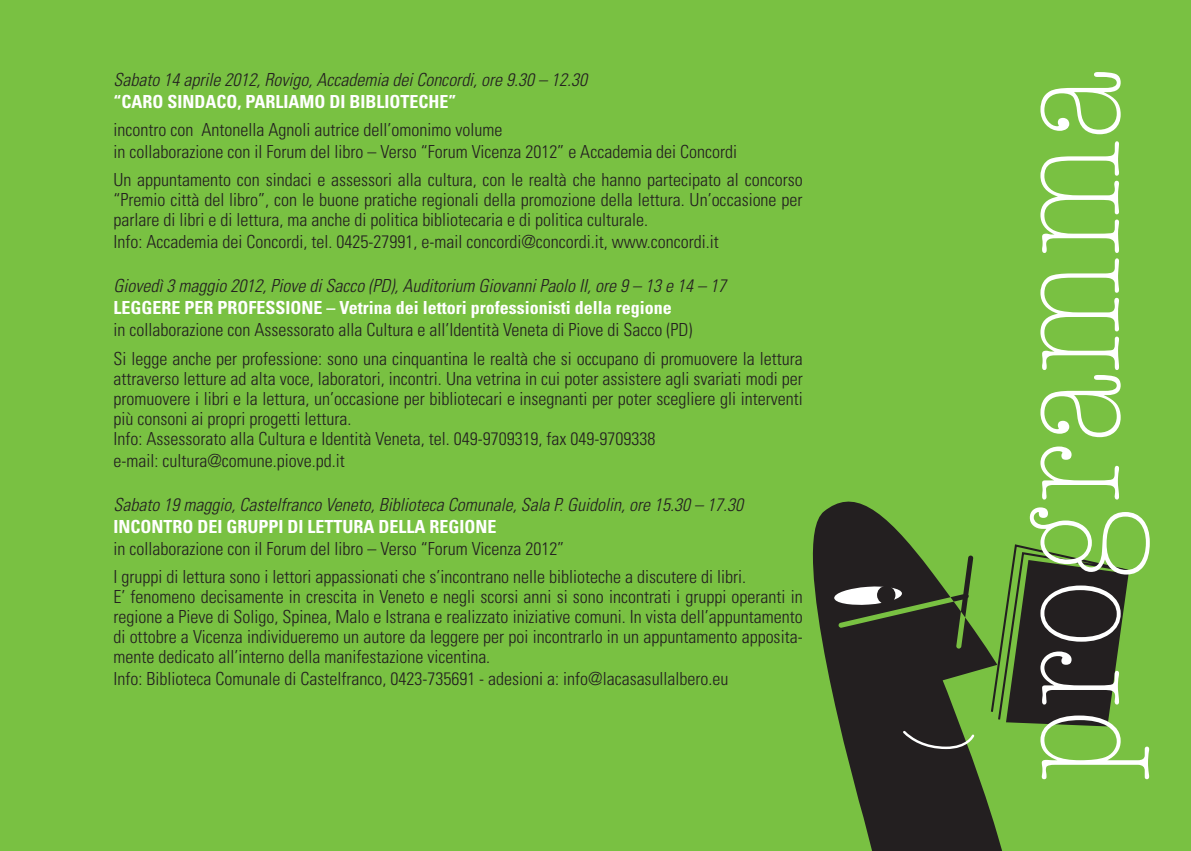
<style>
.page{position:relative;width:1191px;height:851px;background:#fff}
.page>*{position:absolute;margin:0;border:0;box-sizing:border-box;transform-origin:0 0}
.t1{font:300 condensed 18px/20px "Univers";color:#231f20;text-align:justify}
.t2{font:italic 300 condensed 18px "Univers";color:#231f20}
.t3{font:700 condensed 18px "Univers";color:#fff}
</style>
<div class="page">
<div style="left:0;top:0;width:1191px;height:850px;background:#79c142"></div>
<svg style="left:812px;top:501px;width:190px;height:349px;fill:#231f20"></svg>
<svg style="left:950px;top:555px;width:23px;height:62px"></svg>
<svg style="left:834px;top:585px;width:68px;height:20px"></svg>
<div style="left:876px;top:585px;width:19px;height:19px;background:#231f20;border-radius:50%"></div>
<svg style="left:900px;top:728px;width:75px;height:22px"></svg>
<svg style="left:989px;top:543px;width:40px;height:183px"></svg>
<svg style="left:1029px;top:72px;width:120px;height:707px"></svg>
<p class="t2" style="left:113px;top:69px;width:475px">Sabato 14 aprile 2012, Rovigo, Accademia dei Concordi, ore 9.30 – 12.30</p>
<p class="t3" style="left:113px;top:91px;width:345px">“CARO SINDACO, PARLIAMO DI BIBLIOTECHE”</p>
<p class="t1" style="left:113px;top:120px;width:390px">incontro con Antonella Agnoli autrice dell’omonimo volume</p>
<p class="t1" style="left:113px;top:142px;width:625px">in collaborazione con il Forum del libro – Verso “Forum Vicenza 2012” e Accademia dei Concordi</p>
<p class="t1" style="left:113px;top:170px;width:691px">Un appuntamento con sindaci e assessori alla cultura, con le realtà che hanno partecipato al concorso “Premio città del libro”, con le buone pratiche regionali della promozione della lettura. Un’occasione per parlare di libri e di lettura, ma anche di politica bibliotecaria e di politica culturale.</p>
<p class="t1" style="left:113px;top:232px;width:607px">Info: Accademia dei Concordi, tel. 0425-27991, e-mail concordi@concordi.it, www.concordi.it</p>
<p class="t2" style="left:113px;top:275px;width:614px">Giovedì 3 maggio 2012, Piove di Sacco (PD), Auditorium Giovanni Paolo II, ore 9 – 13 e 14 – 17</p>
<p class="t3" style="left:113px;top:297px;width:560px">LEGGERE PER PROFESSIONE – Vetrina dei lettori professionisti della regione</p>
<p class="t1" style="left:113px;top:320px;width:580px">in collaborazione con Assessorato alla Cultura e all’Identità Veneta di Piove di Sacco (PD)</p>
<p class="t1" style="left:113px;top:348px;width:691px">Si legge anche per professione: sono una cinquantina le realtà che si occupano di promuovere la lettura attraverso letture ad alta voce, laboratori, incontri. Una vetrina in cui poter assistere agli svariati modi per promuovere i libri e la lettura, un’occasione per bibliotecari e insegnanti per poter scegliere gli interventi più consoni ai propri progetti lettura.</p>
<p class="t1" style="left:113px;top:428px;width:543px">Info: Assessorato alla Cultura e Identità Veneta, tel. 049-9709319, fax 049-9709338</p>
<p class="t1" style="left:113px;top:450px;width:233px">e-mail: cultura@comune.piove.pd.it</p>
<p class="t2" style="left:113px;top:493px;width:631px">Sabato 19 maggio, Castelfranco Veneto, Biblioteca Comunale, Sala P. Guidolin, ore 15.30 – 17.30</p>
<p class="t3" style="left:113px;top:515px;width:385px">INCONTRO DEI GRUPPI DI LETTURA DELLA REGIONE</p>
<p class="t1" style="left:113px;top:538px;width:452px">in collaborazione con il Forum del libro – Verso “Forum Vicenza 2012”</p>
<p class="t1" style="left:113px;top:566px;width:634px">I gruppi di lettura sono i lettori appassionati che s’incontrano nelle biblioteche a discutere di libri.</p>
<p class="t1" style="left:113px;top:586px;width:691px">E’ fenomeno decisamente in crescita in Veneto e negli scorsi anni si sono incontrati i gruppi operanti in regione a Pieve di Soligo, Spinea, Malo e Istrana e realizzato iniziative comuni. In vista dell’appuntamento di ottobre a Vicenza individueremo un autore da leggere per poi incontrarlo in un appuntamento apposita&shy;mente dedicato all’interno della manifestazione vicentina.</p>
<p class="t1" style="left:113px;top:668px;width:616px">Info: Biblioteca Comunale di Castelfranco, 0423-735691 - adesioni a: info@lacasasullalbero.eu</p>
</div>
